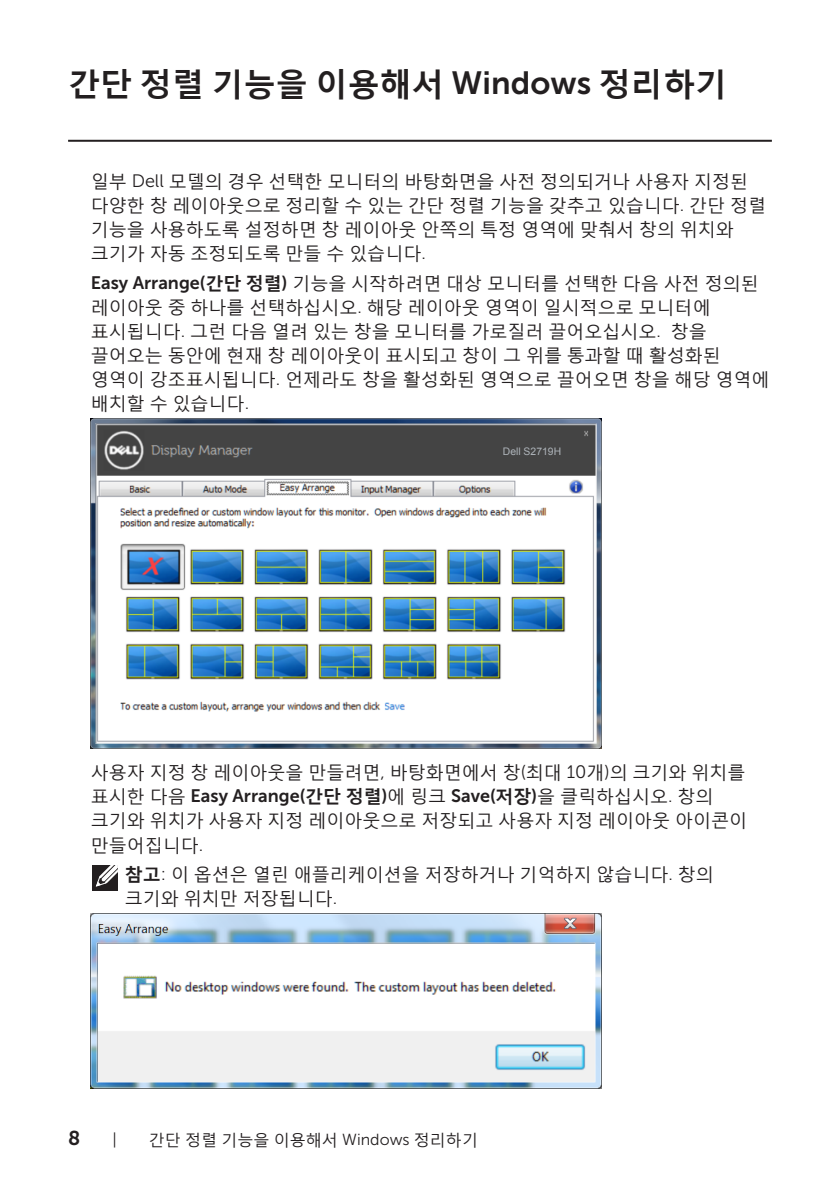
<style>
.page{position:relative;width:840px;height:1191px;background:#fff}
.page>*{position:absolute;margin:0;border:0;box-sizing:border-box;transform-origin:0 0}
.Head_1{font:700 32px "Malgun Gothic";color:#231f20}
.t1{font:20px "Museo Sans For Dell 700";color:#231f20}
.Paragraph{font:18px/24px "Malgun Gothic";color:#231f20}
.Note{font:18px/24px "Malgun Gothic";color:#231f20}
.t2{font:16px "Malgun Gothic";color:#231f20}
.t3{font:16px "Museo Sans For Dell 300";color:#231f20}
.t4{font:10.4px "Arial";color:#aeb4ba}
.s1{font-family:"Museo Sans For Dell 700";font-weight:400}
.s2{font-family:"Museo Sans For Dell 300"}
.s3{font-family:"Museo Sans For Dell 700"}
.s4{font-weight:700}
</style>
<div class="page">
<hr style="left:68px;top:140px;width:703px;height:2px;background:#231f20">
<img style="left:91px;top:418px;width:510px;height:331px">
<div style="left:500px;top:444px;width:89px;height:14px;background:#444"></div>
<img style="left:91px;top:914px;width:510px;height:174px">
<div style="left:92px;top:865px;width:26px;height:25px;background:#231f20"></div>
<svg style="left:95px;top:865px;width:23px;height:22px"></svg>
<p class="Head_1" style="left:68px;top:63px;width:660px">간단 정렬 기능을 이용해서 <span class="s1">Windows</span> 정리하기</p>
<p class="Paragraph" style="left:91px;top:169px;width:676px">일부 <span class="s2">Dell</span> 모델의 경우 선택한 모니터의 바탕화면을 사전 정의되거나 사용자 지정된 다양한 창 레이아웃으로 정리할 수 있는 간단 정렬 기능을 갖추고 있습니다<span class="s2">.</span> 간단 정렬 기능을 사용하도록 설정하면 창 레이아웃 안쪽의 특정 영역에 맞춰서 창의 위치와 크기가 자동 조정되도록 만들 수 있습니다<span class="s2">.</span></p>
<p class="Paragraph" style="left:91px;top:271px;width:680px"><span class="s3">Easy Arrange(</span><span class="s4">간단 정렬</span><span class="s3">)</span> 기능을 시작하려면 대상 모니터를 선택한 다음 사전 정의된 레이아웃 중 하나를 선택하십시오<span class="s2">.</span> 해당 레이아웃 영역이 일시적으로 모니터에 표시됩니다<span class="s2">.</span> 그런 다음 열려 있는 창을 모니터를 가로질러 끌어오십시오<span class="s2">.</span> 창을 끌어오는 동안에 현재 창 레이아웃이 표시되고 창이 그 위를 통과할 때 활성화된 영역이 강조표시됩니다<span class="s2">.</span> 언제라도 창을 활성화된 영역으로 끌어오면 창을 해당 영역에 배치할 수 있습니다<span class="s2">.</span></p>
<p class="t4" style="left:502px;top:444px;width:60px">Dell S2719H</p>
<p class="Paragraph" style="left:91px;top:760px;width:657px">사용자 지정 창 레이아웃을 만들려면<span class="s2">,</span> 바탕화면에서 창<span class="s2">(</span>최대 <span class="s2">10</span>개<span class="s2">)</span>의 크기와 위치를 표시한 다음 <span class="s3">Easy Arrange(</span><span class="s4">간단 정렬</span><span class="s3">)</span>에 링크 <span class="s3">Save(</span><span class="s4">저장</span><span class="s3">)</span>을 클릭하십시오<span class="s2">.</span> 창의 크기와 위치가 사용자 지정 레이아웃으로 저장되고 사용자 지정 레이아웃 아이콘이 만들어집니다<span class="s2">.</span></p>
<p class="Note" style="left:125px;top:862px;width:590px"><span class="s4">참고</span><span class="s2">:</span> 이 옵션은 열린 애플리케이션을 저장하거나 기억하지 않습니다<span class="s2">.</span> 창의 크기와 위치만 저장됩니다<span class="s2">.</span></p>
<p class="t1" style="left:68px;top:1126px;width:14px">8</p>
<p class="t3" style="left:112px;top:1130px;width:6px">|</p>
<p class="t2" style="left:149px;top:1129px;width:330px">간단 정렬 기능을 이용해서 <span class="s2">Windows</span> 정리하기</p>
</div>
